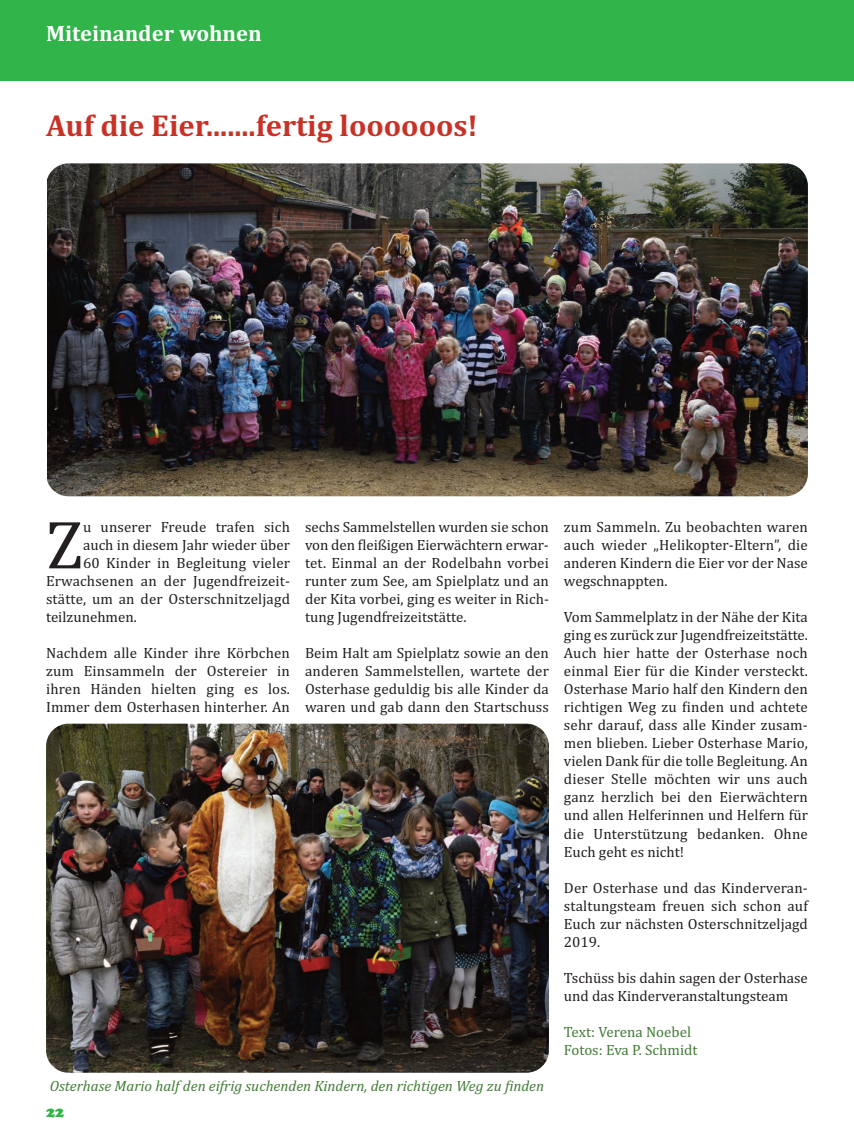
<style>
.page{position:relative;width:854px;height:1138px;background:#fff}
.page>*{position:absolute;margin:0;border:0;box-sizing:border-box;transform-origin:0 0}
.t1{font:69px "Cambria";color:#231f20}
.t2{font:700 30.62px "Cambria";color:#c83226}
.t3{font:700 22.5px "Cambria";color:#fff}
.t4{font:15px/18px "Cambria";letter-spacing:.005em;color:#231f20;text-align:justify}
.t5{font:italic 15px "Cambria";color:#427c37}
.t6{font:15px/18px "Cambria";color:#427c37}
.t7{font:900 15px "Cooper";color:#31b44a}
</style>
<div class="page">
<div style="left:0;top:0;width:854px;height:81px;background:#31b44a"></div>
<img style="left:47px;top:163px;width:761px;height:333px">
<img style="left:46px;top:723px;width:503px;height:349px;border-radius:22px">
<h3 class="t3" style="left:46px;top:20px;width:217px">Miteinander wohnen</h3>
<h2 class="t2" style="left:46px;top:108px;width:433px">Auf die Eier.......fertig loooooos!</h2>
<h1 class="t1" style="left:46px;top:504px;width:39px">Z</h1>
<p class="t4" style="left:83px;top:518px;width:208px">u unserer Freude trafen sich</p>
<p class="t4" style="left:83px;top:536px;width:208px">auch in diesem Jahr wieder über</p>
<p class="t4" style="left:83px;top:554px;width:208px">60 Kinder in Begleitung vieler</p>
<p class="t4" style="left:46px;top:572px;width:245px">Erwachsenen an der Jugendfreizeit-</p>
<p class="t4" style="left:46px;top:590px;width:245px">stätte, um an der Osterschnitzeljagd</p>
<p class="t4" style="left:46px;top:608px;width:92px">teilzunehmen.</p>
<p class="t4" style="left:46px;top:644px;width:245px">Nachdem alle Kinder ihre Körbchen zum Einsammeln der Ostereier in ihren Händen hielten ging es los.<br>Immer dem Osterhasen hinterher. An</p>
<p class="t4" style="left:305px;top:518px;width:245px">sechs Sammelstellen wurden sie schon von den fleißigen Eierwächtern erwar&shy;tet. Einmal an der Rodelbahn vorbei runter zum See, am Spielplatz und an der Kita vorbei, ging es weiter in Rich&shy;tung Jugendfreizeitstätte.</p>
<p class="t4" style="left:305px;top:644px;width:245px">Beim Halt am Spielplatz sowie an den anderen Sammelstellen, wartete der Osterhase geduldig bis alle Kinder da waren und gab dann den Startschuss</p>
<p class="t5" style="left:50px;top:1076px;width:496px">Osterhase Mario half den eifrig suchenden Kindern, den richtigen Weg zu finden</p>
<p class="t7" style="left:46px;top:1103px;width:20px">22</p>
<p class="t4" style="left:564px;top:518px;width:245px">zum Sammeln. Zu beobachten waren auch wieder „Helikopter-Eltern”, die anderen Kindern die Eier vor der Nase wegschnappten.</p>
<p class="t4" style="left:564px;top:608px;width:245px">Vom Sammelplatz in der Nähe der Kita ging es zurück zur Jugendfreizeitstätte.<br>Auch hier hatte der Osterhase noch einmal Eier für die Kinder versteckt.<br>Osterhase Mario half den Kindern den richtigen Weg zu finden und achtete sehr darauf, dass alle Kinder zusam&shy;men blieben. Lieber Osterhase Mario, vielen Dank für die tolle Begleitung. An dieser Stelle möchten wir uns auch ganz herzlich bei den Eierwächtern und allen Helferinnen und Helfern für die Unterstützung bedanken. Ohne Euch geht es nicht!</p>
<p class="t4" style="left:564px;top:878px;width:245px">Der Osterhase und das Kinderveran&shy;staltungsteam freuen sich schon auf Euch zur nächsten Osterschnitzeljagd 2019.</p>
<p class="t4" style="left:564px;top:968px;width:245px">Tschüss bis dahin sagen der Osterhase und das Kinderveranstaltungsteam</p>
<p class="t6" style="left:564px;top:1022px;width:135px">Text: Verena Noebel<br>Fotos: Eva P. Schmidt</p>
</div>
